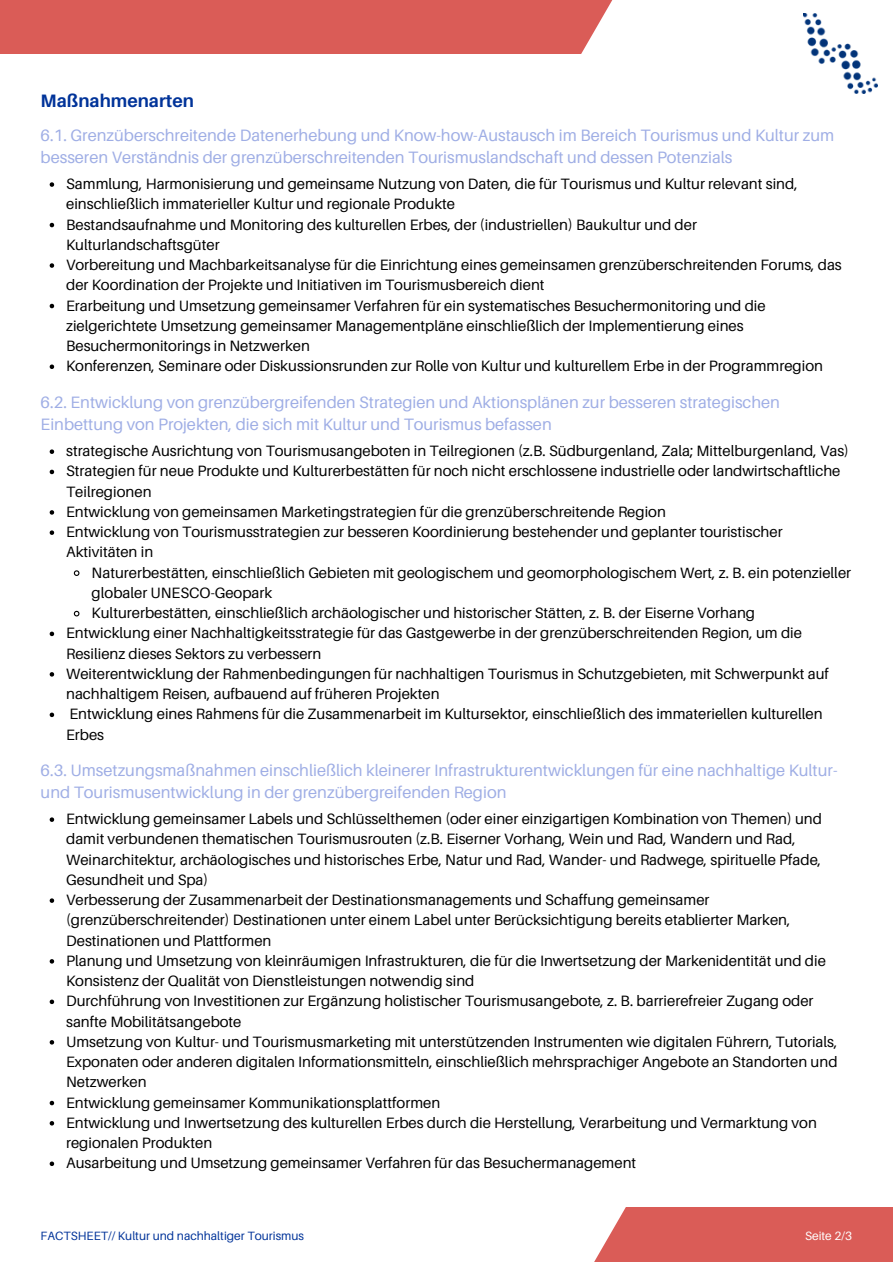
<style>
.page{position:relative;width:893px;height:1264px;background:#fff}
.page>*{position:absolute;margin:0;border:0;box-sizing:border-box;transform-origin:0 0}
.t1{font:700 18px "Aileron";color:#039}
.t2{font:16.5px/22.5px "Aileron";color:#9faee5}
.t3{font:15px/20.2px "Aileron";color:#000}
.t4{font:12px "Aileron";color:#039}
.t5{font:12px "Aileron";color:#fff}
</style>
<div class="page">
<div style="left:0;top:0;width:686px;height:54px;background:#da5c57"></div>
<svg style="left:581px;top:0;width:297px;height:88px"></svg>
<img style="left:803px;top:14px;width:74px;height:80px">
<div style="left:520px;top:1207px;width:372px;height:55px;background:#da5c57"></div>
<svg style="left:520px;top:1207px;width:106px;height:55px;background:#f9e6e5"></svg>
<svg style="left:50px;top:182px;width:4px;height:5px"></svg>
<svg style="left:50px;top:223px;width:4px;height:4px"></svg>
<svg style="left:50px;top:263px;width:4px;height:5px"></svg>
<svg style="left:50px;top:304px;width:4px;height:4px"></svg>
<svg style="left:50px;top:364px;width:4px;height:5px"></svg>
<svg style="left:50px;top:449px;width:4px;height:5px"></svg>
<svg style="left:50px;top:469px;width:4px;height:5px"></svg>
<svg style="left:50px;top:510px;width:4px;height:4px"></svg>
<svg style="left:50px;top:530px;width:4px;height:5px"></svg>
<svg style="left:73px;top:570px;width:7px;height:6px"></svg>
<svg style="left:73px;top:610px;width:7px;height:7px"></svg>
<svg style="left:50px;top:631px;width:4px;height:5px"></svg>
<svg style="left:50px;top:672px;width:4px;height:4px"></svg>
<svg style="left:50px;top:712px;width:4px;height:5px"></svg>
<svg style="left:50px;top:817px;width:4px;height:5px"></svg>
<svg style="left:50px;top:898px;width:4px;height:4px"></svg>
<svg style="left:50px;top:959px;width:4px;height:4px"></svg>
<svg style="left:50px;top:999px;width:4px;height:5px"></svg>
<svg style="left:50px;top:1040px;width:4px;height:4px"></svg>
<svg style="left:50px;top:1100px;width:4px;height:5px"></svg>
<svg style="left:50px;top:1121px;width:4px;height:4px"></svg>
<svg style="left:50px;top:1161px;width:4px;height:4px"></svg>
<p class="t1" style="left:41px;top:89px;width:155px">Maßnahmenarten</p>
<p class="t2" style="left:41px;top:123px;width:795px">6.1. Grenzüberschreitende Datenerhebung und Know-how-Austausch im Bereich Tourismus und Kultur zum besseren Verständnis der grenzüberschreitenden Tourismuslandschaft und dessen Potenzials</p>
<p class="t3" style="left:66px;top:173px;width:777px">Sammlung, Harmonisierung und gemeinsame Nutzung von Daten, die für Tourismus und Kultur relevant sind, einschließlich immaterieller Kultur und regionale Produkte<br>Bestandsaufnahme und Monitoring des kulturellen Erbes, der (industriellen) Baukultur und der Kulturlandschaftsgüter<br>Vorbereitung und Machbarkeitsanalyse für die Einrichtung eines gemeinsamen grenzüberschreitenden Forums, das der Koordination der Projekte und Initiativen im Tourismusbereich dient<br>Erarbeitung und Umsetzung gemeinsamer Verfahren für ein systematisches Besuchermonitoring und die zielgerichtete Umsetzung gemeinsamer Managementpläne einschließlich der Implementierung eines Besuchermonitorings in Netzwerken<br>Konferenzen, Seminare oder Diskussionsrunden zur Rolle von Kultur und kulturellem Erbe in der Programmregion</p>
<p class="t2" style="left:41px;top:390px;width:740px">6.2. Entwicklung von grenzübergreifenden Strategien und Aktionsplänen zur besseren strategischen<br>Einbettung von Projekten, die sich mit Kultur und Tourismus befassen</p>
<p class="t3" style="left:66px;top:440px;width:784px">strategische Ausrichtung von Tourismusangeboten in Teilregionen (z.B. Südburgenland, Zala; Mittelburgenland, Vas)<br>Strategien für neue Produkte und Kulturerbestätten für noch nicht erschlossene industrielle oder landwirtschaftliche Teilregionen<br>Entwicklung von gemeinsamen Marketingstrategien für die grenzüberschreitende Region<br>Entwicklung von Tourismusstrategien zur besseren Koordinierung bestehender und geplanter touristischer Aktivitäten in</p>
<p class="t3" style="left:92px;top:562px;width:761px">Naturerbestätten, einschließlich Gebieten mit geologischem und geomorphologischem Wert, z. B. ein potenzieller</p>
<p class="t3" style="left:92px;top:582px;width:182px">globaler UNESCO-Geopark</p>
<p class="t3" style="left:92px;top:602px;width:665px">Kulturerbestätten, einschließlich archäologischer und historischer Stätten, z. B. der Eiserne Vorhang</p>
<p class="t3" style="left:66px;top:622px;width:737px">Entwicklung einer Nachhaltigkeitsstrategie für das Gastgewerbe in der grenzüberschreitenden Region, um die</p>
<p class="t3" style="left:66px;top:643px;width:257px">Resilienz dieses Sektors zu verbessern</p>
<p class="t3" style="left:66px;top:663px;width:764px">Weiterentwicklung der Rahmenbedingungen für nachhaltigen Tourismus in Schutzgebieten, mit Schwerpunkt auf</p>
<p class="t3" style="left:66px;top:683px;width:375px">nachhaltigem Reisen, aufbauend auf früheren Projekten</p>
<p class="t3" style="left:69px;top:703px;width:754px">Entwicklung eines Rahmens für die Zusammenarbeit im Kultursektor, einschließlich des immateriellen kulturellen</p>
<p class="t3" style="left:66px;top:724px;width:39px">Erbes</p>
<p class="t2" style="left:41px;top:758px;width:798px">6.3. Umsetzungsmaßnahmen einschließlich kleinerer Infrastrukturentwicklungen für eine nachhaltige Kultur&shy;und Tourismusentwicklung in der grenzübergreifenden Region</p>
<p class="t3" style="left:66px;top:808px;width:772px">Entwicklung gemeinsamer Labels und Schlüsselthemen (oder einer einzigartigen Kombination von Themen) und damit verbundenen thematischen Tourismusrouten (z.B. Eiserner Vorhang, Wein und Rad, Wandern und Rad, Weinarchitektur, archäologisches und historisches Erbe, Natur und Rad, Wander- und Radwege, spirituelle Pfade, Gesundheit und Spa)<br>Verbesserung der Zusammenarbeit der Destinationsmanagements und Schaffung gemeinsamer (grenzüberschreitender) Destinationen unter einem Label unter Berücksichtigung bereits etablierter Marken, Destinationen und Plattformen<br>Planung und Umsetzung von kleinräumigen Infrastrukturen, die für die Inwertsetzung der Markenidentität und die Konsistenz der Qualität von Dienstleistungen notwendig sind<br>Durchführung von Investitionen zur Ergänzung holistischer Tourismusangebote, z. B. barrierefreier Zugang oder sanfte Mobilitätsangebote<br>Umsetzung von Kultur- und Tourismusmarketing mit unterstützenden Instrumenten wie digitalen Führern, Tutorials, Exponaten oder anderen digitalen Informationsmitteln, einschließlich mehrsprachiger Angebote an Standorten und Netzwerken<br>Entwicklung gemeinsamer Kommunikationsplattformen<br>Entwicklung und Inwertsetzung des kulturellen Erbes durch die Herstellung, Verarbeitung und Vermarktung von regionalen Produkten<br>Ausarbeitung und Umsetzung gemeinsamer Verfahren für das Besuchermanagement</p>
<p class="t4" style="left:41px;top:1227px;width:265px">FACTSHEET// Kultur und nachhaltiger Tourismus</p>
<p class="t5" style="left:805px;top:1227px;width:48px">Seite 2/3</p>
</div>
